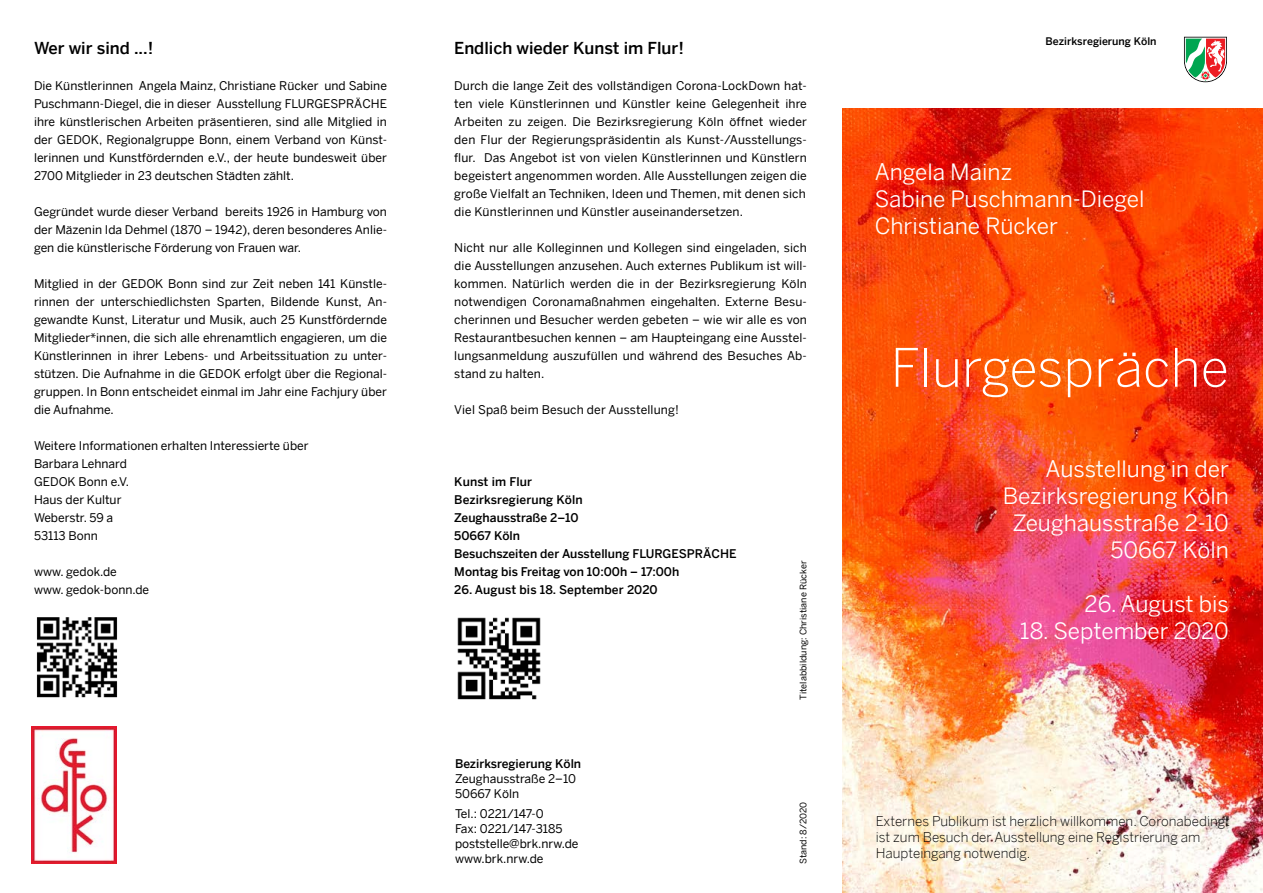
<style>
.page{position:relative;width:1263px;height:893px;background:#fff}
.page>*{position:absolute;margin:0;border:0;box-sizing:border-box;transform-origin:0 0}
.t1{font:300 52.5px "Benton Sans";color:#fff}
.t2{font:22.5px "Benton Sans";color:#fff}
.t3{font:500 16.5px "Benton Sans";color:#000}
.t4{font:300 13.5px "Benton Sans";color:#000}
.t5{font:12px/18px "Benton Sans";color:#000;text-align:justify}
.t6{font:500 12px "Benton Sans";color:#000}
.t7{font:500 10.5px "Benton Sans";color:#000}
.t8{font:9px "Benton Sans";color:#000}
</style>
<div class="page">
<svg style="left:1184px;top:37px;width:43px;height:45px"></svg>
<img style="left:842px;top:108px;width:421px;height:785px">
<img style="left:32px;top:727px;width:85px;height:136px">
<img style="left:457px;top:617px;width:84px;height:82px">
<img style="left:36px;top:617px;width:82px;height:81px">
<p class="t3" style="left:34px;top:38px;width:121px">Wer wir sind ...!</p>
<p class="t5" style="left:34px;top:76px;width:354px">Die Künstlerinnen Angela Mainz, Christiane Rücker und Sabine Puschmann-Diegel, die in dieser Ausstellung FLURGESPRÄCHE ihre künstlerischen Arbeiten präsentieren, sind alle Mitglied in der GEDOK, Regionalgruppe Bonn, einem Verband von Künst&shy;lerinnen und Kunstfördernden e.V., der heute bundesweit über 2700 Mitglieder in 23 deutschen Städten zählt.</p>
<p class="t5" style="left:34px;top:202px;width:354px">Gegründet wurde dieser Verband bereits 1926 in Hamburg von der Mäzenin Ida Dehmel (1870 – 1942), deren besonderes Anlie&shy;gen die künstlerische Förderung von Frauen war.</p>
<p class="t5" style="left:34px;top:274px;width:354px">Mitglied in der GEDOK Bonn sind zur Zeit neben 141 Künstle&shy;rinnen der unterschiedlichsten Sparten, Bildende Kunst, An&shy;gewandte Kunst, Literatur und Musik, auch 25 Kunstfördernde Mitglieder*innen, die sich alle ehrenamtlich engagieren, um die Künstlerinnen in ihrer Lebens- und Arbeitssituation zu unter&shy;stützen. Die Aufnahme in die GEDOK erfolgt über die Regional&shy;gruppen. In Bonn entscheidet einmal im Jahr eine Fachjury über die Aufnahme.</p>
<p class="t5" style="left:34px;top:436px;width:276px">Weitere Informationen erhalten Interessierte über</p>
<p class="t5" style="left:34px;top:454px;width:94px">Barbara Lehnard</p>
<p class="t5" style="left:34px;top:472px;width:97px">GEDOK Bonn e.V.</p>
<p class="t5" style="left:34px;top:490px;width:89px">Haus der Kultur</p>
<p class="t5" style="left:34px;top:508px;width:81px">Weberstr. 59 a</p>
<p class="t5" style="left:34px;top:526px;width:65px">53113 Bonn</p>
<p class="t5" style="left:34px;top:562px;width:117px">www. gedok.de www. gedok-bonn.de</p>
<p class="t3" style="left:454px;top:38px;width:231px">Endlich wieder Kunst im Flur!</p>
<p class="t5" style="left:454px;top:76px;width:354px">Durch die lange Zeit des vollständigen Corona-LockDown hat&shy;ten viele Künstlerinnen und Künstler keine Gelegenheit ihre Arbeiten zu zeigen. Die Bezirksregierung Köln öffnet wieder den Flur der Regierungspräsidentin als Kunst-/Ausstellungs&shy;flur. Das Angebot ist von vielen Künstlerinnen und Künstlern begeistert angenommen worden. Alle Ausstellungen zeigen die große Vielfalt an Techniken, Ideen und Themen, mit denen sich</p>
<p class="t5" style="left:454px;top:202px;width:290px">die Künstlerinnen und Künstler auseinandersetzen.</p>
<p class="t5" style="left:454px;top:238px;width:354px">Nicht nur alle Kolleginnen und Kollegen sind eingeladen, sich die Ausstellungen anzusehen. Auch externes Publikum ist will&shy;kommen. Natürlich werden die in der Bezirksregierung Köln notwendigen Coronamaßnahmen eingehalten. Externe Besu&shy;cherinnen und Besucher werden gebeten – wie wir alle es von Restaurantbesuchen kennen – am Haupteingang eine Ausstel&shy;lungsanmeldung auszufüllen und während des Besuches Ab&shy;stand zu halten.</p>
<p class="t5" style="left:454px;top:400px;width:226px">Viel Spaß beim Besuch der Ausstellung!</p>
<p class="t6" style="left:454px;top:474px;width:79px">Kunst im Flur</p>
<p class="t6" style="left:454px;top:492px;width:130px">Bezirksregierung Köln</p>
<p class="t6" style="left:454px;top:510px;width:126px">Zeughausstraße 2–10</p>
<p class="t6" style="left:454px;top:528px;width:67px">50667 Köln</p>
<p class="t6" style="left:454px;top:546px;width:284px">Besuchszeiten der Ausstellung FLURGESPRÄCHE</p>
<p class="t6" style="left:454px;top:564px;width:227px">Montag bis Freitag von 10:00h – 17:00h</p>
<p class="t6" style="left:454px;top:582px;width:205px">26. August bis 18. September 2020</p>
<p class="t6" style="left:455px;top:756px;width:128px">Bezirksregierung Köln</p>
<p class="t5" style="left:455px;top:769px;width:123px">Zeughausstraße 2–10</p>
<p class="t5" style="left:455px;top:784px;width:66px">50667 Köln</p>
<p class="t5" style="left:455px;top:804px;width:90px">Tel.: 0221/147-0</p>
<p class="t5" style="left:455px;top:819px;width:109px">Fax: 0221/147-3185</p>
<p class="t5" style="left:455px;top:834px;width:125px">poststelle@brk.nrw.de</p>
<p class="t5" style="left:455px;top:849px;width:90px">www.brk.nrw.de</p>
<p class="t8" style="left:798px;top:700px;width:140px;rotate:-90deg">Titelabbildung: Christiane Rücker</p>
<p class="t8" style="left:798px;top:864px;width:64px;rotate:-90deg">Stand: 8/2020</p>
<p class="t7" style="left:1045px;top:35px;width:113px">Bezirksregierung Köln</p>
<p class="t2" style="left:875px;top:158px;width:139px">Angela Mainz</p>
<p class="t2" style="left:875px;top:185px;width:271px">Sabine Puschmann-Diegel</p>
<p class="t2" style="left:875px;top:212px;width:185px">Christiane Rücker</p>
<p class="t1" style="left:890px;top:337px;width:340px">Flurgespräche</p>
<p class="t2" style="left:1045px;top:455px;width:185px">Ausstellung in der</p>
<p class="t2" style="left:1003px;top:482px;width:228px">Bezirksregierung Köln</p>
<p class="t2" style="left:1013px;top:509px;width:218px">Zeughausstraße 2-10</p>
<p class="t2" style="left:1110px;top:536px;width:120px">50667 Köln</p>
<p class="t2" style="left:1084px;top:590px;width:146px">26. August bis</p>
<p class="t2" style="left:1020px;top:617px;width:211px">18. September 2020</p>
<p class="t4" style="left:876px;top:813px;width:356px">Externes Publikum ist herzlich willkommen. Coronabedingt</p>
<p class="t4" style="left:876px;top:829px;width:326px">ist zum Besuch der Ausstellung eine Registrierung am</p>
<p class="t4" style="left:876px;top:845px;width:156px">Haupteingang notwendig.</p>
</div>
